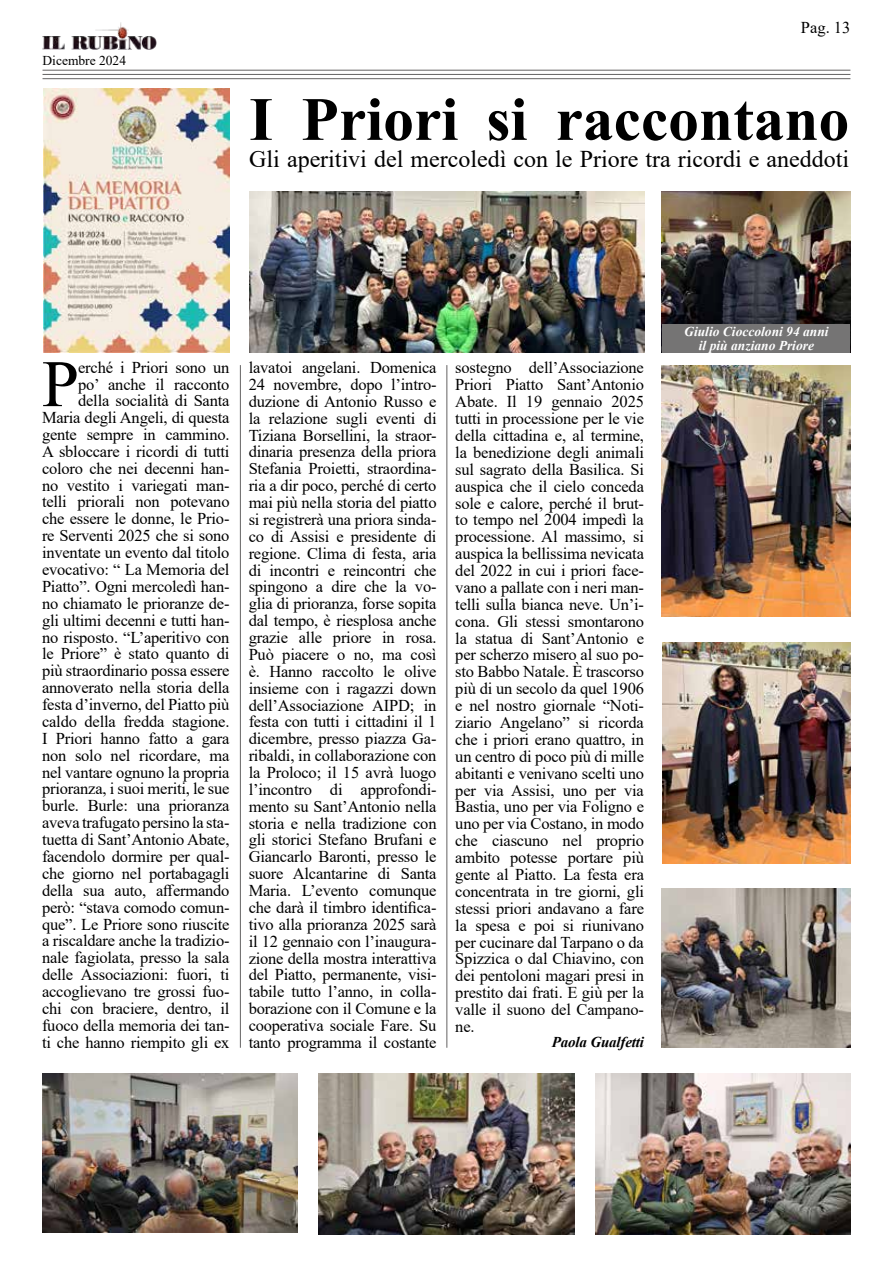
<style>
.page{position:relative;width:893px;height:1276px;background:#fff}
.page>*{position:absolute;margin:0;border:0;box-sizing:border-box;transform-origin:0 0}
.t1{font:66.3px "Times New Roman";color:#000}
.t2{font:700 61.5px "Times New Roman";color:#000}
.t3{font:24px "Times New Roman";color:#000}
.t4{font:16.5px/16.8px "Times New Roman";letter-spacing:-.01em;color:#000;text-align:justify}
.t5{font:italic 700 15px "Times New Roman";letter-spacing:-.01em;color:#000}
.t6{font:italic 700 13.5px/13.5px "Times New Roman";color:#fff;text-align:center}
.t7{font:13.5px "Times New Roman";color:#000}
</style>
<div class="page">
<hr style="left:43px;top:70px;width:807px;height:1px;background:#646363">
<hr style="left:43px;top:74px;width:807px;height:1px;background:#646363">
<hr style="left:43px;top:78px;width:807px;height:1px;background:#646363">
<img style="left:43px;top:22px;width:113px;height:28px">
<img style="left:44px;top:88px;width:186px;height:265px">
<img style="left:249px;top:192px;width:395px;height:161px">
<img style="left:662px;top:192px;width:188px;height:132px">
<img style="left:662px;top:365px;width:188px;height:251px">
<img style="left:662px;top:642px;width:189px;height:221px">
<img style="left:596px;top:1074px;width:255px;height:161px">
<img style="left:319px;top:1074px;width:255px;height:161px">
<img style="left:42px;top:1074px;width:255px;height:158px">
<img style="left:662px;top:889px;width:188px;height:158px">
<hr style="left:240px;top:365px;width:1px;height:682px;background:#646363">
<hr style="left:446px;top:365px;width:1px;height:682px;background:#646363">
<div style="left:662px;top:324px;width:188px;height:29px;background:#757474"></div>
<p class="t7" style="left:43px;top:51px;width:85px">Dicembre 2024</p>
<p class="t4" style="left:801px;top:18px;width:51px">Pag. 13</p>
<h2 class="t2" style="left:249px;top:75px;width:601px">I Priori si raccontano</h2>
<h3 class="t3" style="left:249px;top:142px;width:602px">Gli aperitivi del mercoledì con le Priore tra ricordi e aneddoti</h3>
<p class="t6" style="left:684px;top:325px;width:146px">Giulio Cioccoloni 94 anni il più anziano Priore</p>
<p class="t4" style="left:42px;top:359px;width:189px;text-align:right">erché i Priori sono un<br>po’ anche il racconto<br>della socialità di Santa<br>Maria degli Angeli, di questa gente sempre in cammino.<br>A sbloccare i ricordi di tutti coloro che nei decenni han&shy;no vestito i variegati man&shy;telli priorali non potevano che essere le donne, le Prio&shy;re Serventi 2025 che si sono inventate un evento dal titolo evocativo: “ La Memoria del<br>Piatto”. Ogni mercoledì han&shy;no chiamato le prioranze de&shy;gli ultimi decenni e tutti han&shy;no risposto. “L’aperitivo con le Priore” è stato quanto di più straordinario possa essere annoverato nella storia della festa d’inverno, del Piatto più caldo della fredda stagione.<br>I Priori hanno fatto a gara non solo nel ricordare, ma nel vantare ognuno la propria prioranza, i suoi meriti, le sue burle. Burle: una prioranza aveva trafugato persino la sta&shy;tuetta di Sant’Antonio Abate, facendolo dormire per qual&shy;che giorno nel portabagagli della sua auto, affermando però: “stava comodo comun&shy;que”. Le Priore sono riuscite a riscaldare anche la tradizio&shy;nale fagiolata, presso la sala delle Associazioni: fuori, ti accoglievano tre grossi fuo&shy;chi con braciere, dentro, il fuoco della memoria dei tan&shy;ti che hanno riempito gli ex</p>
<p class="t4" style="left:249px;top:359px;width:189px">lavatoi angelani. Domenica 24 novembre, dopo l’intro&shy;duzione di Antonio Russo e la relazione sugli eventi di Tiziana Borsellini, la straor&shy;dinaria presenza della priora Stefania Proietti, straordina&shy;ria a dir poco, perché di certo mai più nella storia del piatto si registrerà una priora sinda&shy;co di Assisi e presidente di regione. Clima di festa, aria di incontri e reincontri che spingono a dire che la vo&shy;glia di prioranza, forse sopita dal tempo, è riesplosa anche grazie alle priore in rosa.<br>Può piacere o no, ma così è. Hanno raccolto le olive insieme con i ragazzi down dell’Associazione AIPD; in festa con tutti i cittadini il 1 dicembre, presso piazza Ga&shy;ribaldi, in collaborazione con la Proloco; il 15 avrà luogo l’incontro di approfondi&shy;mento su Sant’Antonio nella storia e nella tradizione con gli storici Stefano Brufani e Giancarlo Baronti, presso le suore Alcantarine di Santa Maria. L’evento comunque che darà il timbro identifica&shy;tivo alla prioranza 2025 sarà il 12 gennaio con l’inaugura&shy;zione della mostra interattiva del Piatto, permanente, visi&shy;tabile tutto l’anno, in colla&shy;borazione con il Comune e la cooperativa sociale Fare. Su tanto programma il costante</p>
<p class="t4" style="left:455px;top:359px;width:190px">sostegno dell’Associazione Priori Piatto Sant’Antonio Abate. Il 19 gennaio 2025 tutti in processione per le vie della cittadina e, al termine, la benedizione degli animali sul sagrato della Basilica. Si auspica che il cielo conceda sole e calore, perché il brut&shy;to tempo nel 2004 impedì la processione. Al massimo, si auspica la bellissima nevicata del 2022 in cui i priori face&shy;vano a pallate con i neri man&shy;telli sulla bianca neve. Un’i&shy;cona. Gli stessi smontarono la statua di Sant’Antonio e per scherzo misero al suo po&shy;sto Babbo Natale. È trascorso più di un secolo da quel 1906 e nel nostro giornale “Noti&shy;ziario Angelano” si ricorda che i priori erano quattro, in un centro di poco più di mille abitanti e venivano scelti uno per via Assisi, uno per via Bastia, uno per via Foligno e uno per via Costano, in modo che ciascuno nel proprio ambito potesse portare più gente al Piatto. La festa era concentrata in tre giorni, gli stessi priori andavano a fare la spesa e poi si riunivano per cucinare dal Tarpano o da Spizzica o dal Chiavino, con dei pentoloni magari presi in prestito dai frati. E giù per la valle il suono del Campano&shy;ne.</p>
<h1 class="t1" style="left:42px;top:337px;width:38px">P</h1>
<p class="t5" style="left:552px;top:1031px;width:94px">Paola Gualfetti</p>
</div>
